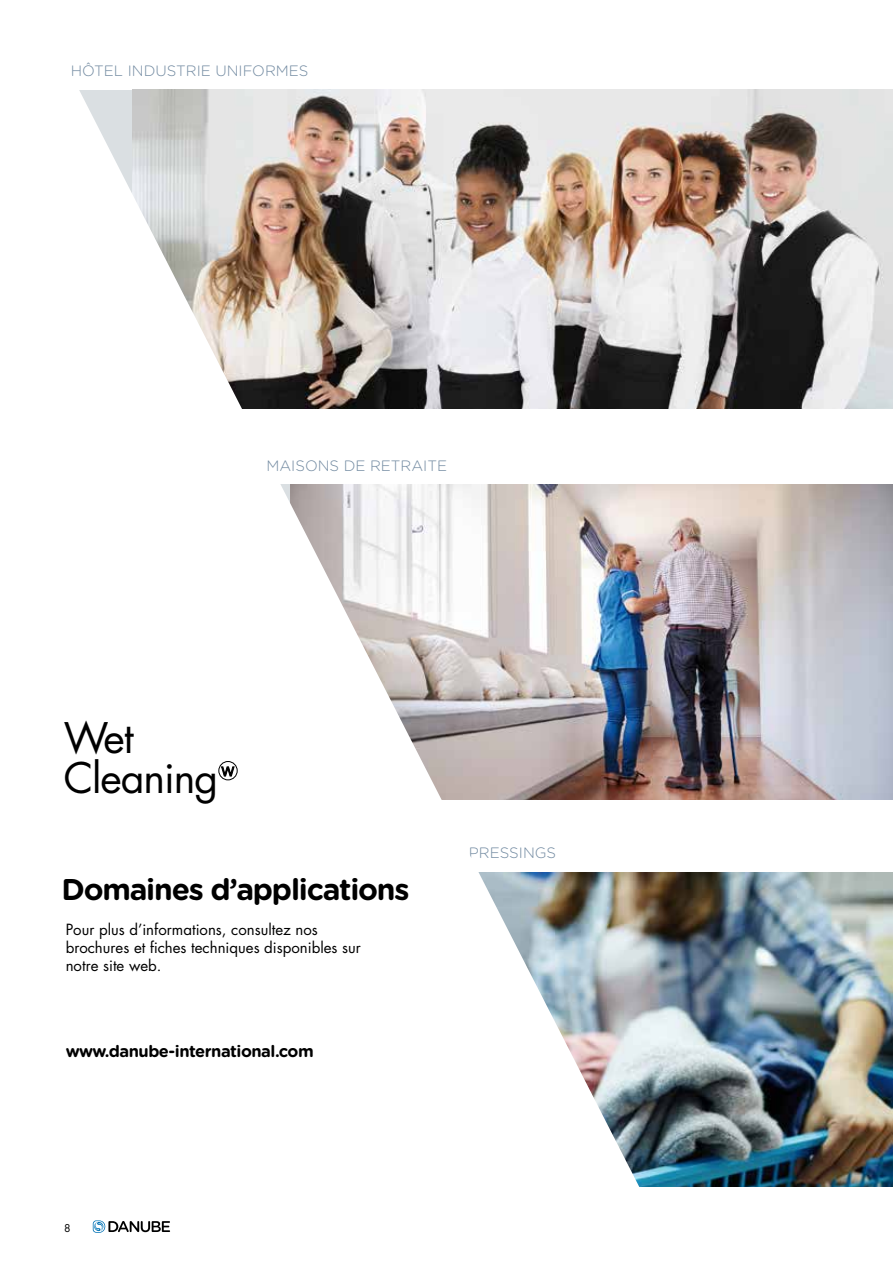
<style>
.page{position:relative;width:893px;height:1263px;background:#fff}
.page>*{position:absolute;margin:0;border:0;box-sizing:border-box;transform-origin:0 0}
.t1{font:41.1px/40px "Futura Std";letter-spacing:-.025em;color:#000}
.t2{font:700 30px "Gotham Rounded";letter-spacing:-.04em;color:#000}
.t3{font:700 16.5px "Gotham Rounded";letter-spacing:-.03em;color:#000}
.t4{font:15px/18px "Futura Std";color:#000}
.t5{font:300 15px "Gotham Rounded";color:#728aa1}
.t6{font:10.5px "Futura Std";color:#000}
</style>
<div class="page">
<img style="left:678px;top:90px;width:215px;height:319px">
<img style="left:678px;top:484px;width:215px;height:315px">
<img style="left:678px;top:872px;width:215px;height:315px">
<img style="left:79px;top:89px;width:599px;height:1142px">
<svg style="left:220px;top:762px;width:15px;height:18px"></svg>
<div style="left:218px;top:761px;width:20px;height:19px;border:1px solid #000;border-radius:50%"></div>
<svg style="left:93px;top:1220px;width:77px;height:13px"></svg>
<p class="t5" style="left:71px;top:60px;width:239px">HÔTEL INDUSTRIE UNIFORMES</p>
<p class="t5" style="left:266px;top:455px;width:182px">MAISONS DE RETRAITE</p>
<h1 class="t1" style="left:64px;top:718px;width:156px">Wet<br>Cleaning</h1>
<h2 class="t2" style="left:61px;top:867px;width:349px">Domaines d’applications</h2>
<p class="t4" style="left:66px;top:921px;width:297px">Pour plus d’informations, consultez nos brochures et fiches techniques disponibles sur notre site web.</p>
<p class="t3" style="left:66px;top:1039px;width:250px">www.danube-international.com</p>
<p class="t5" style="left:469px;top:843px;width:89px">PRESSINGS</p>
<p class="t6" style="left:64px;top:1221px;width:8px">8</p>
</div>
